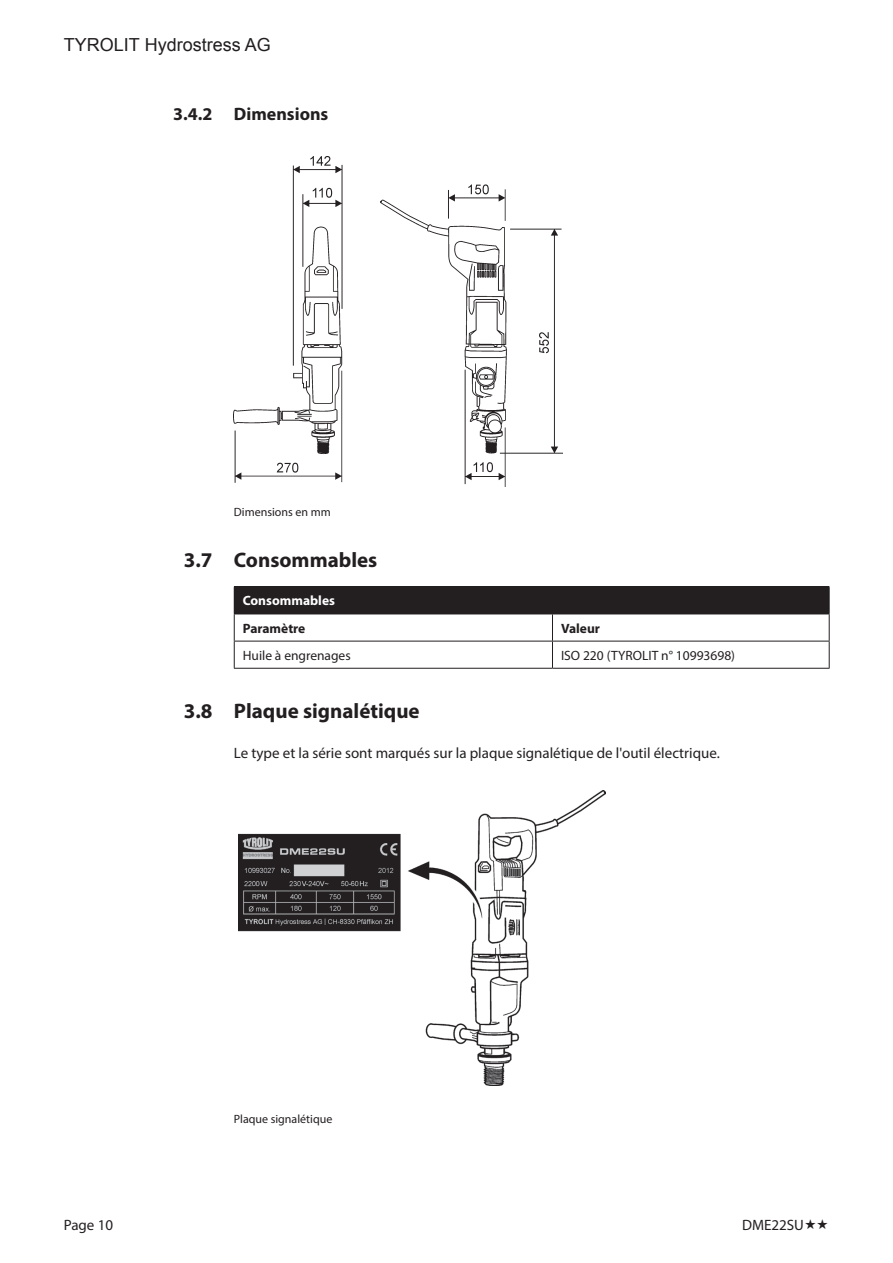
<style>
.page{position:relative;width:893px;height:1263px;background:#fff}
.page>*{position:absolute;margin:0;border:0;box-sizing:border-box;transform-origin:0 0}
.t1{font:700 21px "Myriad Pro";color:#231f20}
.t2{font:18px "Arial";color:#231f20}
.t3{font:700 18px "Myriad Pro";color:#231f20}
.t4{font:15px "Myriad Pro";color:#231f20}
.t5{font:13.5px "Myriad Pro";color:#231f20}
.t6{font:700 13.5px "Myriad Pro";color:#231f20}
.t7{font:700 13.5px "Myriad Pro";color:#fff}
.t8{font:12px "Myriad Pro";color:#231f20}
</style>
<div class="page">
<div style="left:234px;top:587px;width:595px;height:27px;background:#231f20"></div>
<hr style="left:234px;top:614px;width:318px;height:1px;background:#231f20">
<hr style="left:552px;top:614px;width:278px;height:1px;background:#231f20">
<hr style="left:234px;top:586px;width:318px;height:1px;background:#231f20">
<hr style="left:552px;top:586px;width:278px;height:1px;background:#231f20">
<hr style="left:234px;top:641px;width:318px;height:1px;background:#231f20">
<svg style="left:234px;top:614px;width:1px;height:54px"></svg>
<hr style="left:552px;top:641px;width:278px;height:1px;background:#231f20">
<svg style="left:552px;top:614px;width:1px;height:54px"></svg>
<svg style="left:829px;top:587px;width:1px;height:81px"></svg>
<hr style="left:234px;top:668px;width:318px;height:1px;background:#231f20">
<hr style="left:552px;top:668px;width:278px;height:1px;background:#231f20">
<img style="left:234px;top:156px;width:329px;height:330px">
<img style="left:238px;top:790px;width:368px;height:295px">
<p class="t2" style="left:64px;top:33px;width:209px">TYROLIT Hydrostress AG</p>
<p class="t3" style="left:173px;top:102px;width:41px">3.4.2</p>
<p class="t3" style="left:234px;top:102px;width:96px">Dimensions</p>
<h1 class="t1" style="left:184px;top:547px;width:30px">3.7</h1>
<h1 class="t1" style="left:184px;top:697px;width:30px">3.8</h1>
<p class="t8" style="left:234px;top:504px;width:98px">Dimensions en mm</p>
<h1 class="t1" style="left:234px;top:546px;width:145px">Consommables</h1>
<p class="t7" style="left:243px;top:592px;width:94px">Consommables</p>
<p class="t6" style="left:243px;top:619px;width:64px">Paramètre</p>
<p class="t6" style="left:561px;top:619px;width:40px">Valeur</p>
<p class="t5" style="left:243px;top:647px;width:109px">Huile à engrenages</p>
<p class="t5" style="left:561px;top:647px;width:176px">ISO 220 (TYROLIT n° 10993698)</p>
<h1 class="t1" style="left:234px;top:697px;width:187px">Plaque signalétique</h1>
<p class="t4" style="left:234px;top:744px;width:487px">Le type et la série sont marqués sur la plaque signalétique de l'outil électrique.</p>
<p class="t8" style="left:234px;top:1111px;width:100px">Plaque signalétique</p>
<p class="t4" style="left:64px;top:1215px;width:51px">Page 10</p>
<p class="t4" style="left:742px;top:1215px;width:63px">DME22SU</p>
</div>
